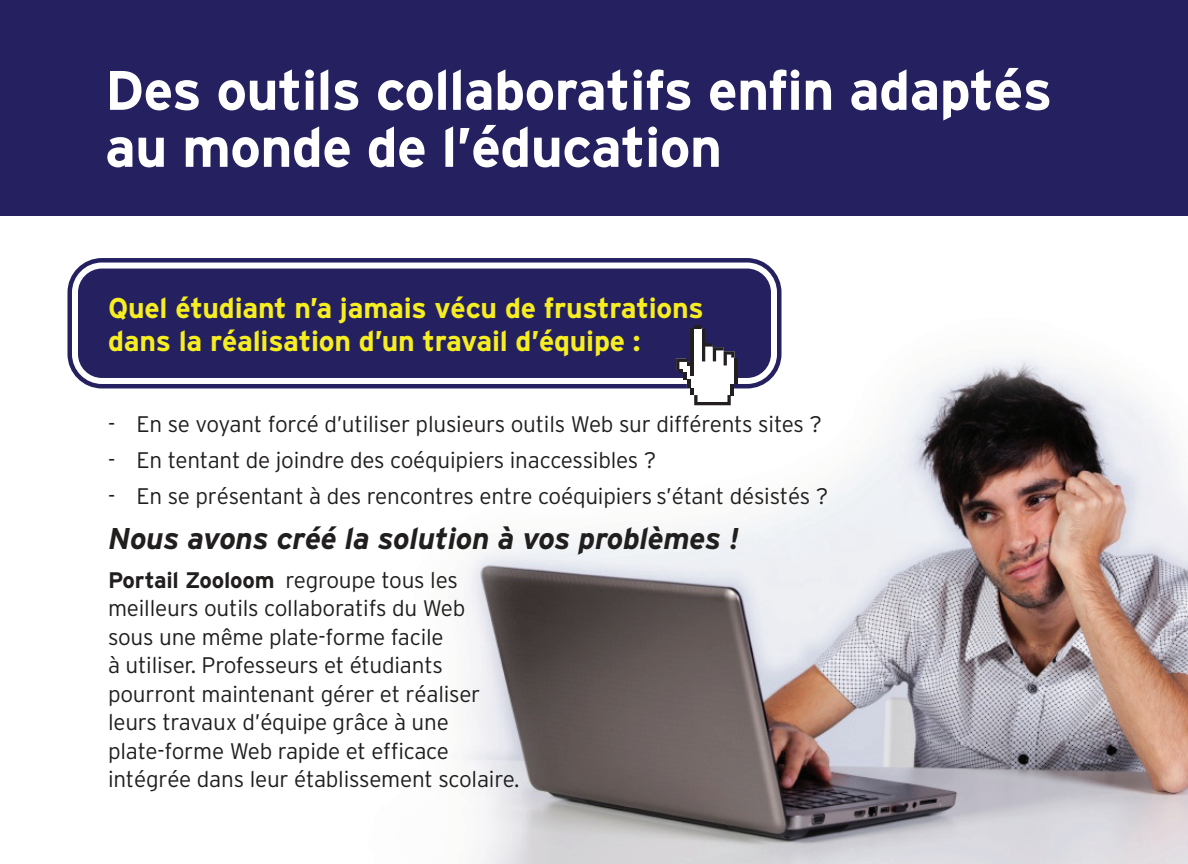
<style>
.page{position:relative;width:1188px;height:864px;background:#fff}
.page>*{position:absolute;margin:0;border:0;box-sizing:border-box;transform-origin:0 0}
.t1{font:700 55.5px/57px "Interstate";letter-spacing:-.015em;color:#fff}
.t2{font:italic 700 30px "Interstate";letter-spacing:-.01em;color:#211e1e}
.t3{font:700 28.5px/33px "Interstate";letter-spacing:-.01em;color:#f7ee21}
.t4{font:300 22.5px/28.5px "Interstate";letter-spacing:-.01em;color:#211e1e}
.s1{font-weight:700}
</style>
<div class="page">
<img style="left:257px;top:356px;width:931px;height:508px">
<div style="left:0;top:0;width:1188px;height:216px;background:#252161"></div>
<div style="left:67px;top:258px;width:715px;height:130px;border:15px solid #252161;border-radius:27px"></div>
<div style="left:75px;top:266px;width:699px;height:115px;background:#252161;border-radius:27px"></div>
<div style="left:72px;top:263px;width:705px;height:121px;border:6px solid #fff;border-radius:27px"></div>
<svg style="left:676px;top:326px;width:62px;height:79px"></svg>
<h1 class="t1" style="left:105px;top:61px;width:949px">Des outils collaboratifs enfin adaptés au monde de l’éducation</h1>
<p class="t3" style="left:108px;top:291px;width:597px">Quel étudiant n’a jamais vécu de frustrations dans la réalisation d’un travail d’équipe :</p>
<p class="t4" style="left:108px;top:409px;width:716px">- En se voyant forcé d’utiliser plusieurs outils Web sur différents sites ?</p>
<p class="t4" style="left:108px;top:445px;width:550px">- En tentant de joindre des coéquipiers inaccessibles ?</p>
<p class="t4" style="left:108px;top:481px;width:722px">- En se présentant à des rencontres entre coéquipiers s’étant désistés ?</p>
<h2 class="t2" style="left:108px;top:522px;width:633px">Nous avons créé la solution à vos problèmes !</h2>
<p class="t4" style="left:108px;top:565px;width:413px"><span class="s1">Portail Zooloom</span> regroupe tous les meilleurs outils collaboratifs du Web<br>sous une même plate-forme facile<br>à utiliser. Professeurs et étudiants pourront maintenant gérer et réaliser leurs travaux d’équipe grâce à une plate-forme Web rapide et efficace intégrée dans leur établissement scolaire.</p>
</div>
